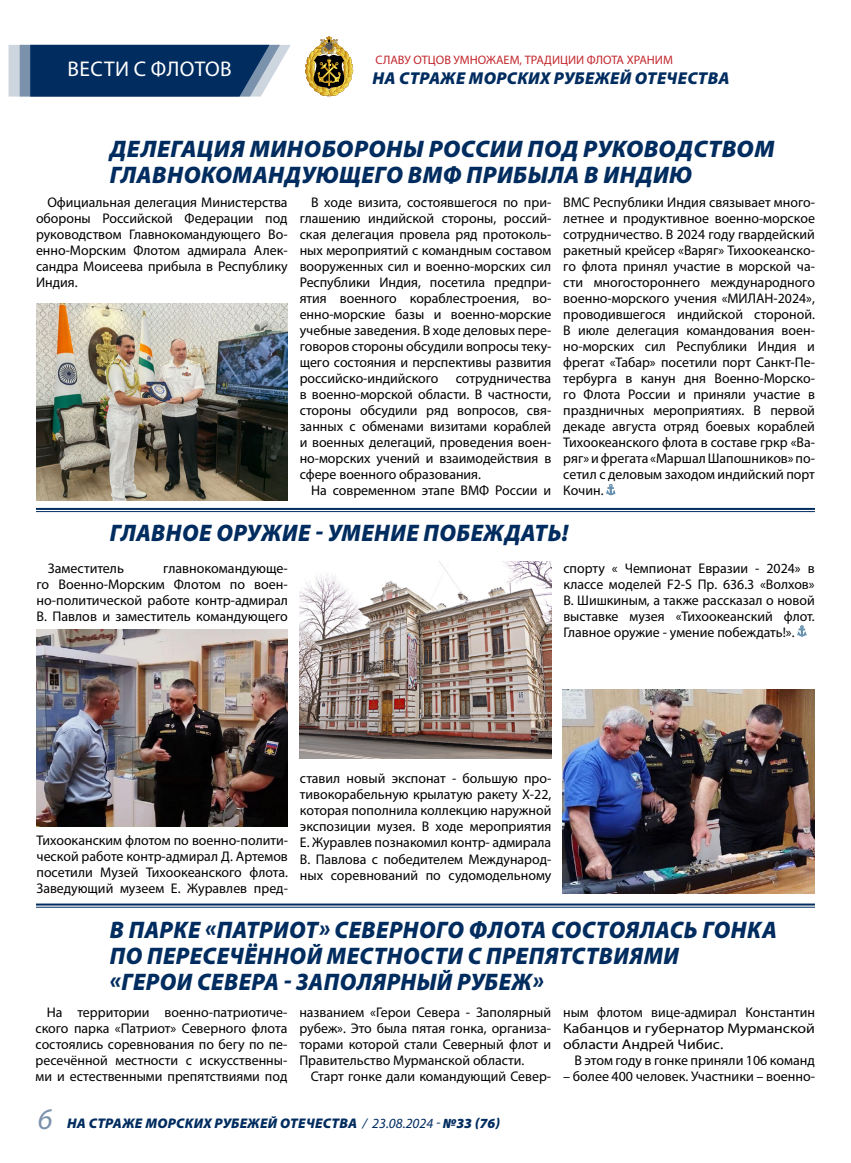
<style>
.page{position:relative;width:851px;height:1163px;background:#fff}
.page>*{position:absolute;margin:0;border:0;box-sizing:border-box;transform-origin:0 0}
.t1{font:italic 900 24px/26px "Myriad Pro";letter-spacing:.02em;color:#002c5f;scale:.96 1}
.t2{font:italic 900 24px/26px "Myriad Pro";letter-spacing:.02em;color:#002c5f}
.t3{font:21.3px "Myriad Pro";letter-spacing:.02em;color:#fff}
.t4{font:italic 900 17.2px "Myriad Pro";letter-spacing:.02em;color:#002c5f}
.t5{font:14px/16px "Myriad Pro";color:#000;text-align:justify}
.t6{font:italic 900 14px "Myriad Pro";letter-spacing:.02em;color:#002c5f}
.t7{font:12.3px "Myriad Pro";color:#c3272d}
.s1{font-weight:400;font-size:30px}
.s2{font-weight:400}
</style>
<div class="page">
<svg style="left:305px;top:36px;width:48px;height:61px"></svg>
<svg style="left:9px;top:45px;width:282px;height:52px;background:#274c77"></svg>
<svg style="left:606px;top:484px;width:9px;height:11px"></svg>
<img style="left:36px;top:303px;width:251px;height:197px">
<hr style="left:36px;top:508px;width:778px;height:2px;background:#002c5f">
<hr style="left:36px;top:511px;width:778px;height:1px;background:#002c5f">
<svg style="left:797px;top:625px;width:9px;height:11px"></svg>
<hr style="left:36px;top:903px;width:778px;height:2px;background:#002c5f">
<hr style="left:36px;top:906px;width:778px;height:1px;background:#002c5f">
<img style="left:300px;top:561px;width:251px;height:197px">
<img style="left:563px;top:689px;width:251px;height:204px">
<img style="left:37px;top:629px;width:251px;height:197px">
<h2 class="t3" style="left:68px;top:55px;width:165px">ВЕСТИ С ФЛОТОВ</h2>
<p class="t7" style="left:375px;top:52px;width:299px">СЛАВУ ОТЦОВ УМНОЖАЕМ, ТРАДИЦИИ ФЛОТА ХРАНИМ</p>
<p class="t4" style="left:372px;top:69px;width:358px">НА СТРАЖЕ МОРСКИХ РУБЕЖЕЙ ОТЕЧЕСТВА</p>
<h1 class="t2" style="left:110px;top:136px;width:666px">ДЕЛЕГАЦИЯ МИНОБОРОНЫ РОССИИ ПОД РУКОВОДСТВОМ<br>ГЛАВНОКОМАНДУЮЩЕГО ВМФ ПРИБЫЛА В ИНДИЮ</h1>
<p class="t5" style="left:36px;top:194px;width:253px;text-indent:11px">Официальная делегация Министерства обороны Российской Федерации под руководством Главнокомандующего Во&shy;енно-Морским Флотом адмирала Алек&shy;сандра Моисеева прибыла в Республику Индия.</p>
<p class="t5" style="left:299px;top:194px;width:253px;text-indent:11px">В ходе визита, состоявшегося по при&shy;глашению индийской стороны, россий&shy;ская делегация провела ряд протоколь&shy;ных мероприятий с командным составом вооруженных сил и военно-морских сил Республики Индия, посетила предпри&shy;ятия военного кораблестроения, во&shy;енно-морские базы и военно-морские учебные заведения. В ходе деловых пере&shy;говоров стороны обсудили вопросы теку&shy;щего состояния и перспективы развития российско-индийского сотрудничества в военно-морской области. В частности, стороны обсудили ряд вопросов, свя&shy;занных с обменами визитами кораблей и военных делегаций, проведения воен&shy;но-морских учений и взаимодействия в сфере военного образования.</p>
<p class="t5" style="left:311px;top:482px;width:242px">На современном этапе ВМФ России и</p>
<p class="t5" style="left:563px;top:194px;width:253px">ВМС Республики Индия связывает много&shy;летнее и продуктивное военно-морское сотрудничество. В 2024 году гвардейский ракетный крейсер «Варяг» Тихоокеанско&shy;го флота принял участие в морской ча&shy;сти многостороннего международного военно-морского учения «МИЛАН-2024», проводившегося индийской стороной.<br>В июле делегация командования воен&shy;но-морских сил Республики Индия и фрегат «Табар» посетили порт Санкт-Пе&shy;тербурга в канун дня Военно-Морско&shy;го Флота России и приняли участие в праздничных мероприятиях. В первой декаде августа отряд боевых кораблей Тихоокеанского флота в составе гркр «Ва&shy;ряг» и фрегата «Маршал Шапошников» по&shy;сетил с деловым заходом индийский порт Кочин.</p>
<h1 class="t1" style="left:110px;top:520px;width:479px">ГЛАВНОЕ ОРУЖИЕ - УМЕНИЕ ПОБЕЖДАТЬ!</h1>
<p class="t5" style="left:48px;top:559px;width:78px">Заместитель</p>
<p class="t5" style="left:563px;top:559px;width:253px">спорту « Чемпионат Евразии - 2024» в классе моделей F2-S Пр. 636.3 «Волхов» В. Шишкиным, а также рассказал о новой выставке музея «Тихоокеанский флот.<br>Главное оружие - умение побеждать!».</p>
<p class="t5" style="left:37px;top:559px;width:253px;text-indent:127px">главнокомандующе&shy;го Военно-Морским Флотом по воен&shy;но-политической работе контр-адмирал В. Павлов и заместитель командующего</p>
<p class="t5" style="left:37px;top:831px;width:253px">Тихооканским флотом по военно-полити&shy;ческой работе контр-адмирал Д. Артемов посетили Музей Тихоокеанского флота.<br>Заведующий музеем Е. Журавлев пред-</p>
<p class="t5" style="left:300px;top:770px;width:253px">ставил новый экспонат - большую про&shy;тивокорабельную крылатую ракету Х-22, которая пополнила коллекцию наружной экспозиции музея. В ходе мероприятия Е. Журавлев познакомил контр- адмирала В. Павлова с победителем Международ&shy;ных соревнований по судомодельному</p>
<h1 class="t1" style="left:110px;top:917px;width:696px">В ПАРКЕ «ПАТРИОТ» СЕВЕРНОГО ФЛОТА СОСТОЯЛАСЬ ГОНКА<br>ПО ПЕРЕСЕЧЁННОЙ МЕСТНОСТИ С ПРЕПЯТСТВИЯМИ<br>«ГЕРОИ СЕВЕРА - ЗАПОЛЯРНЫЙ РУБЕЖ»</h1>
<p class="t5" style="left:36px;top:1003px;width:253px;text-indent:11px">На территории военно-патриотиче&shy;ского парка «Патриот» Северного флота состоялись соревнования по бегу по пе&shy;ресечённой местности с искусственны&shy;ми и естественными препятствиями под</p>
<p class="t5" style="left:299px;top:1003px;width:253px">названием «Герои Севера - Заполярный рубеж». Это была пятая гонка, организа&shy;торами которой стали Северный флот и Правительство Мурманской области.</p>
<p class="t5" style="left:563px;top:1003px;width:253px">ным флотом вице-адмирал Константин Кабанцов и губернатор Мурманской области Андрей Чибис.</p>
<p class="t5" style="left:574px;top:1051px;width:242px">В этом году в гонке приняли 106 команд</p>
<p class="t5" style="left:563px;top:1067px;width:253px">– более 400 человек. Участники – военно-</p>
<p class="t5" style="left:310px;top:1067px;width:242px">Старт гонке дали командующий Север-</p>
<p class="t6" style="left:37px;top:1114px;width:464px"><span class="s1">6</span> НА СТРАЖЕ МОРСКИХ РУБЕЖЕЙ ОТЕЧЕСТВА <span class="s2">/ 23.08.2024 -</span> №33 (76)</p>
</div>
